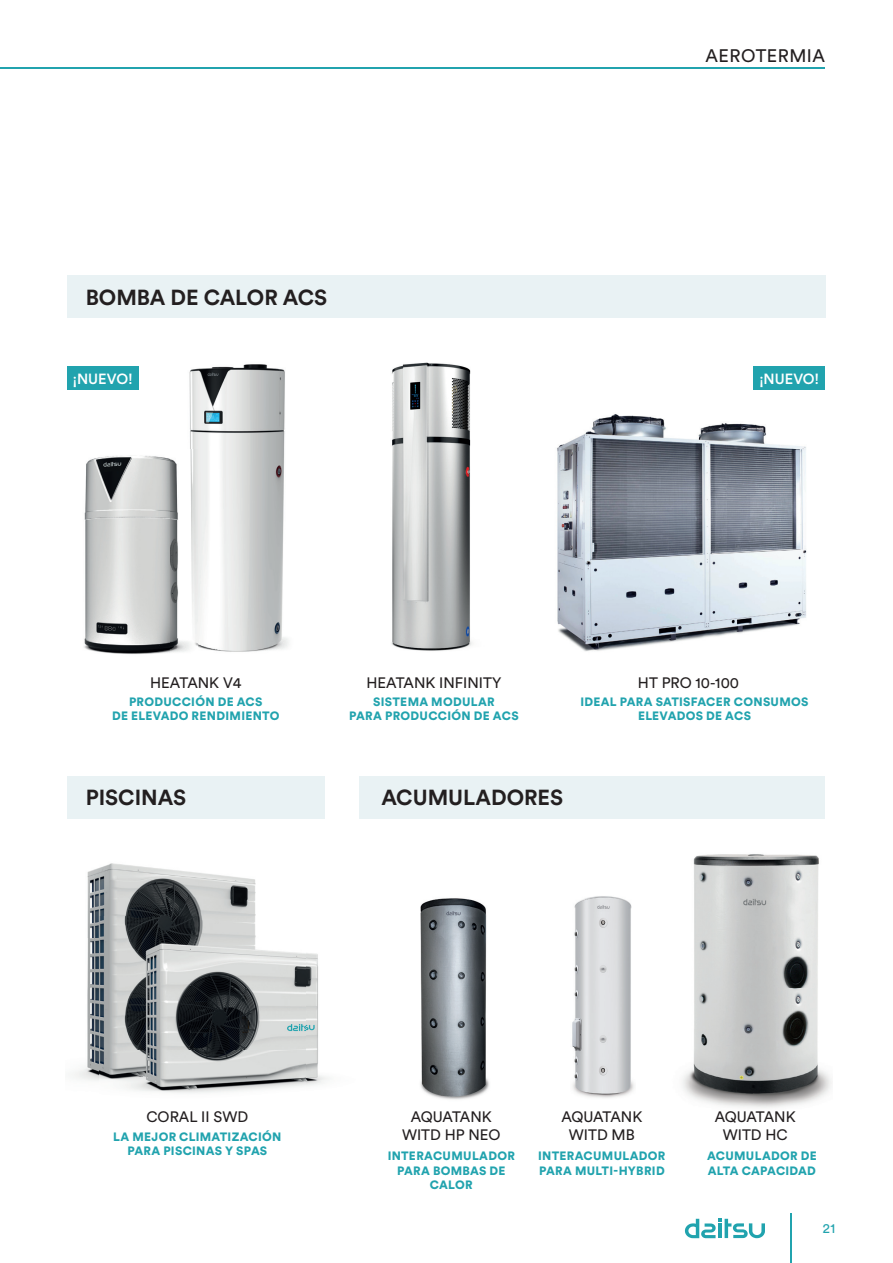
<style>
.page{position:relative;width:893px;height:1263px;background:#fff}
.page>*{position:absolute;margin:0;border:0;box-sizing:border-box;transform-origin:0 0}
.t1{font:700 21.6px "Circular Std";color:#231f20}
.t2{font:18px "Circular Std";letter-spacing:.03em;color:#231f20}
.t3{font:15px/18px "Circular Std";color:#231f20;text-align:center}
.t4{font:500 14.7px "Circular Std";color:#fff}
.t5{font:13.5px "Circular Std";color:#21a3ae}
.t6{font:900 12px/14.4px "Circular Std";letter-spacing:.025em;color:#21a3ae;text-align:center}
</style>
<div class="page">
<hr style="left:791px;top:1213px;width:1px;height:50px;background:#21a3ae">
<svg style="left:685px;top:1219px;width:80px;height:19px"></svg>
<hr style="left:718px;top:1223px;width:4px;height:15px;background:#21a3ae">
<hr style="left:0;top:67px;width:825px;height:1px;background:#21a3ae">
<img style="left:189px;top:364px;width:100px;height:288px">
<img style="left:84px;top:450px;width:113px;height:204px">
<img style="left:391px;top:362px;width:81px;height:289px">
<img style="left:557px;top:414px;width:250px;height:238px">
<div style="left:67px;top:275px;width:759px;height:42px;background:#e9f2f4"></div>
<div style="left:67px;top:776px;width:258px;height:43px;background:#e9f2f4"></div>
<div style="left:360px;top:776px;width:465px;height:43px;background:#e9f2f4"></div>
<img style="left:682px;top:854px;width:150px;height:254px">
<img style="left:572px;top:896px;width:62px;height:202px">
<img style="left:420px;top:898px;width:69px;height:202px">
<img style="left:87px;top:863px;width:169px;height:75px">
<img style="left:74px;top:938px;width:26px;height:143px">
<img style="left:306px;top:953px;width:22px;height:133px">
<img style="left:100px;top:916px;width:206px;height:177px">
<div style="left:67px;top:366px;width:71px;height:23px;background:#21a3ae"></div>
<div style="left:754px;top:366px;width:71px;height:23px;background:#21a3ae"></div>
<h1 class="t1" style="left:86px;top:283px;width:243px">BOMBA DE CALOR ACS</h1>
<h2 class="t2" style="left:705px;top:45px;width:121px">AEROTERMIA</h2>
<p class="t4" style="left:73px;top:369px;width:61px">¡NUEVO!</p>
<p class="t4" style="left:759px;top:369px;width:61px">¡NUEVO!</p>
<p class="t3" style="left:150px;top:673px;width:93px">HEATANK V4</p>
<p class="t6" style="left:112px;top:694px;width:169px">PRODUCCIÓN DE ACS<br>DE ELEVADO RENDIMIENTO</p>
<p class="t3" style="left:366px;top:673px;width:137px">HEATANK INFINITY</p>
<p class="t6" style="left:349px;top:694px;width:171px">SISTEMA MODULAR<br>PARA PRODUCCIÓN DE ACS</p>
<p class="t3" style="left:638px;top:673px;width:103px">HT PRO 10-100</p>
<p class="t6" style="left:580px;top:694px;width:230px">IDEAL PARA SATISFACER CONSUMOS<br>ELEVADOS DE ACS</p>
<h1 class="t1" style="left:86px;top:784px;width:102px">PISCINAS</h1>
<h1 class="t1" style="left:381px;top:784px;width:183px">ACUMULADORES</h1>
<p class="t3" style="left:147px;top:1108px;width:103px">CORAL II SWD</p>
<p class="t6" style="left:113px;top:1129px;width:170px">LA MEJOR CLIMATIZACIÓN<br>PARA PISCINAS Y SPAS</p>
<p class="t3" style="left:402px;top:1108px;width:100px">AQUATANK<br>WITD HP NEO</p>
<p class="t6" style="left:388px;top:1149px;width:129px">INTERACUMULADOR<br>PARA BOMBAS DE<br>CALOR</p>
<p class="t3" style="left:561px;top:1108px;width:83px">AQUATANK<br>WITD MB</p>
<p class="t6" style="left:538px;top:1149px;width:129px;text-align:left">INTERACUMULADOR<br>PARA MULTI-HYBRID</p>
<p class="t3" style="left:715px;top:1108px;width:83px">AQUATANK<br>WITD HC</p>
<p class="t6" style="left:707px;top:1149px;width:111px;text-align:left">ACUMULADOR DE<br>ALTA CAPACIDAD</p>
<p class="t5" style="left:823px;top:1220px;width:14px">21</p>
</div>
